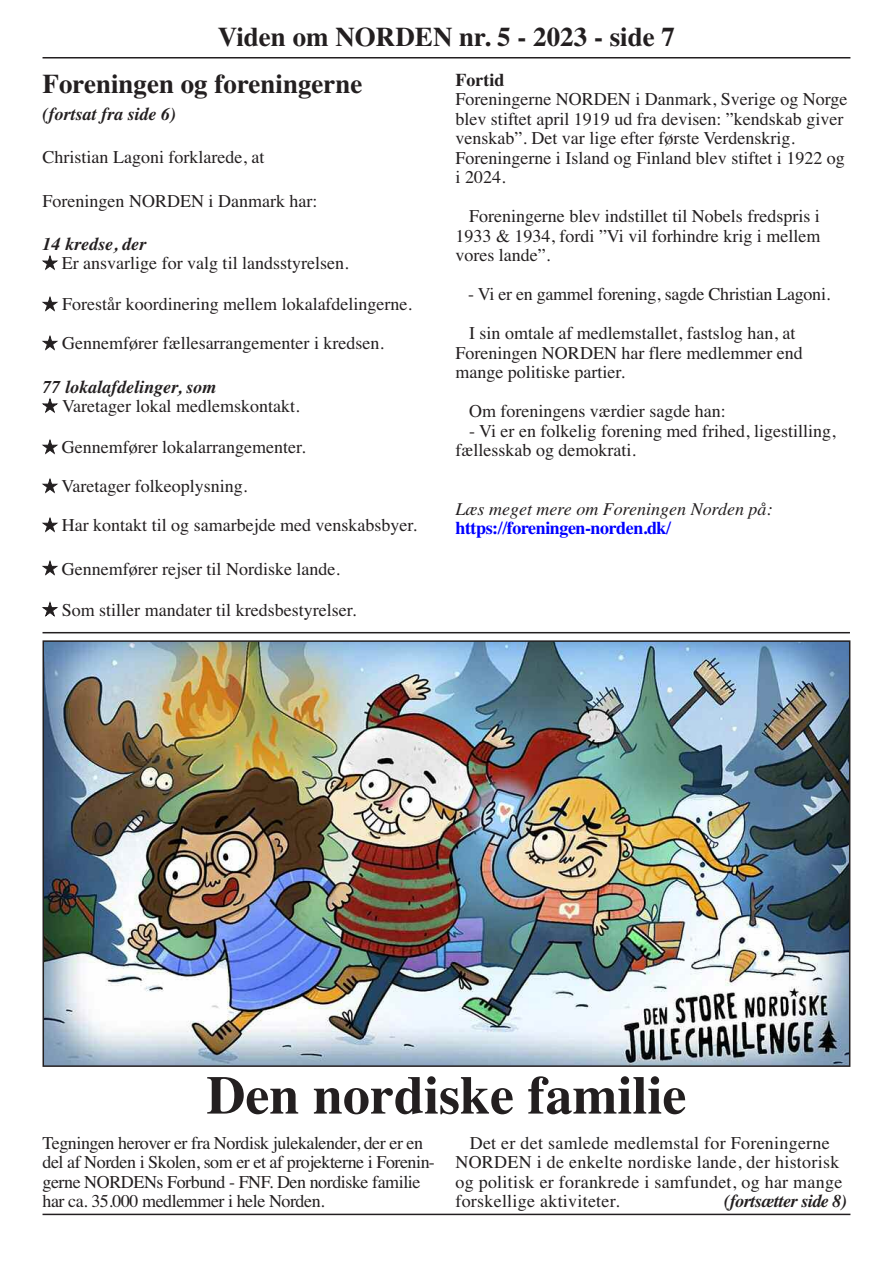
<style>
.page{position:relative;width:893px;height:1263px;background:#fff}
.page>*{position:absolute;margin:0;border:0;box-sizing:border-box;transform-origin:0 0}
.t1{font:700 54px "Times";color:#231f20}
.t2{font:700 27px/46.7px "Times";color:#231f20}
.t3{font:18px/19.5px "Times";color:#231f20}
.t4{font:18px/19.5px "Times";letter-spacing:-.025em;color:#231f20}
.t5{font:italic 700 18px "Times";color:#231f20}
.t6{font:italic 18px "Times";color:#231f20}
.t7{font:700 18px "Times";letter-spacing:-.025em;color:#00f}
.t8{font:italic 700 18px "Times";letter-spacing:-.025em;color:#231f20}
.t9{font:700 18px "Times";color:#231f20}
</style>
<div class="page">
<hr style="left:43px;top:57px;width:807px;height:2px;background:#231f20">
<hr style="left:43px;top:1214px;width:807px;height:1px;background:#231f20">
<img style="left:46px;top:643px;width:801px;height:421px">
<div style="left:43px;top:640px;width:807px;height:427px;border:2px solid #231f20"></div>
<hr style="left:43px;top:632px;width:807px;height:1px;background:#231f20">
<h2 class="t2" style="left:43px;top:13px;width:634px;text-indent:175px">Viden om NORDEN nr. 5 - 2023 - side 7<br>Foreningen og foreningerne</h2>
<p class="t5" style="left:43px;top:103px;width:135px">(fortsat fra side 6)</p>
<p class="t3" style="left:43px;top:147px;width:223px">Christian Lagoni forklarede, at</p>
<p class="t3" style="left:43px;top:191px;width:276px">Foreningen NORDEN i Danmark har:</p>
<p class="t5" style="left:43px;top:233px;width:105px">14 kredse, der</p>
<p class="t3" style="left:43px;top:253px;width:307px">★ Er ansvarlige for valg til landsstyrelsen.</p>
<p class="t3" style="left:43px;top:294px;width:371px">★ Forestår koordinering mellem lokalafdelingerne.</p>
<p class="t3" style="left:43px;top:333px;width:343px">★ Gennemfører fællesarrangementer i kredsen.</p>
<p class="t5" style="left:43px;top:376px;width:175px">77 lokalafdelinger, som</p>
<p class="t3" style="left:43px;top:396px;width:258px">★ Varetager lokal medlemskontakt.</p>
<p class="t3" style="left:43px;top:437px;width:264px">★ Gennemfører lokalarrangementer.</p>
<p class="t3" style="left:43px;top:476px;width:206px">★ Varetager folkeoplysning.</p>
<p class="t3" style="left:43px;top:515px;width:376px">★ Har kontakt til og samarbejde med venskabsbyer.</p>
<p class="t3" style="left:43px;top:559px;width:299px">★ Gennemfører rejser til Nordiske lande.</p>
<p class="t3" style="left:43px;top:600px;width:315px">★ Som stiller mandater til kredsbestyrelser.</p>
<p class="t9" style="left:455px;top:69px;width:50px">Fortid</p>
<p class="t3" style="left:455px;top:89px;width:394px">Foreningerne NORDEN i Danmark, Sverige og Norge blev stiftet april 1919 ud fra devisen: ”kendskab giver venskab”. Det var lige efter første Verdenskrig.<br>Foreningerne i Island og Finland blev stiftet i 1922 og i 2024.</p>
<p class="t3" style="left:455px;top:206px;width:366px;text-align:justify;text-indent:13px">Foreningerne blev indstillet til Nobels fredspris i 1933 &amp; 1934, fordi ”Vi vil forhindre krig i mellem vores lande”.</p>
<p class="t3" style="left:468px;top:275px;width:364px;line-height:39px">- Vi er en gammel forening, sagde Christian Lagoni.<br>I sin omtale af medlemstallet, fastslog han, at</p>
<p class="t3" style="left:455px;top:343px;width:349px">Foreningen NORDEN har flere medlemmer end mange politiske partier.</p>
<p class="t3" style="left:469px;top:401px;width:258px">Om foreningens værdier sagde han:</p>
<p class="t3" style="left:455px;top:421px;width:382px;text-indent:14px">- Vi er en folkelig forening med frihed, ligestilling, fællesskab og demokrati.</p>
<p class="t6" style="left:455px;top:498px;width:318px">Læs meget mere om Foreningen Norden på:</p>
<p class="t7" style="left:455px;top:518px;width:217px">https://foreningen-norden.dk/</p>
<h1 class="t1" style="left:206px;top:1063px;width:481px">Den nordiske familie</h1>
<p class="t4" style="left:42px;top:1133px;width:394px">Tegningen herover er fra Nordisk julekalender, der er en del af Norden i Skolen, som er et af projekterne i Forenin&shy;gerne NORDENs Forbund - FNF. Den nordiske familie har ca. 35.000 medlemmer i hele Norden.</p>
<p class="t3" style="left:455px;top:1133px;width:388px;text-indent:14px">Det er det samlede medlemstal for Foreningerne NORDEN i de enkelte nordiske lande, der historisk og politisk er forankrede i samfundet, og har mange forskellige aktiviteter.</p>
<p class="t8" style="left:724px;top:1190px;width:124px">(fortsætter side 8)</p>
</div>
